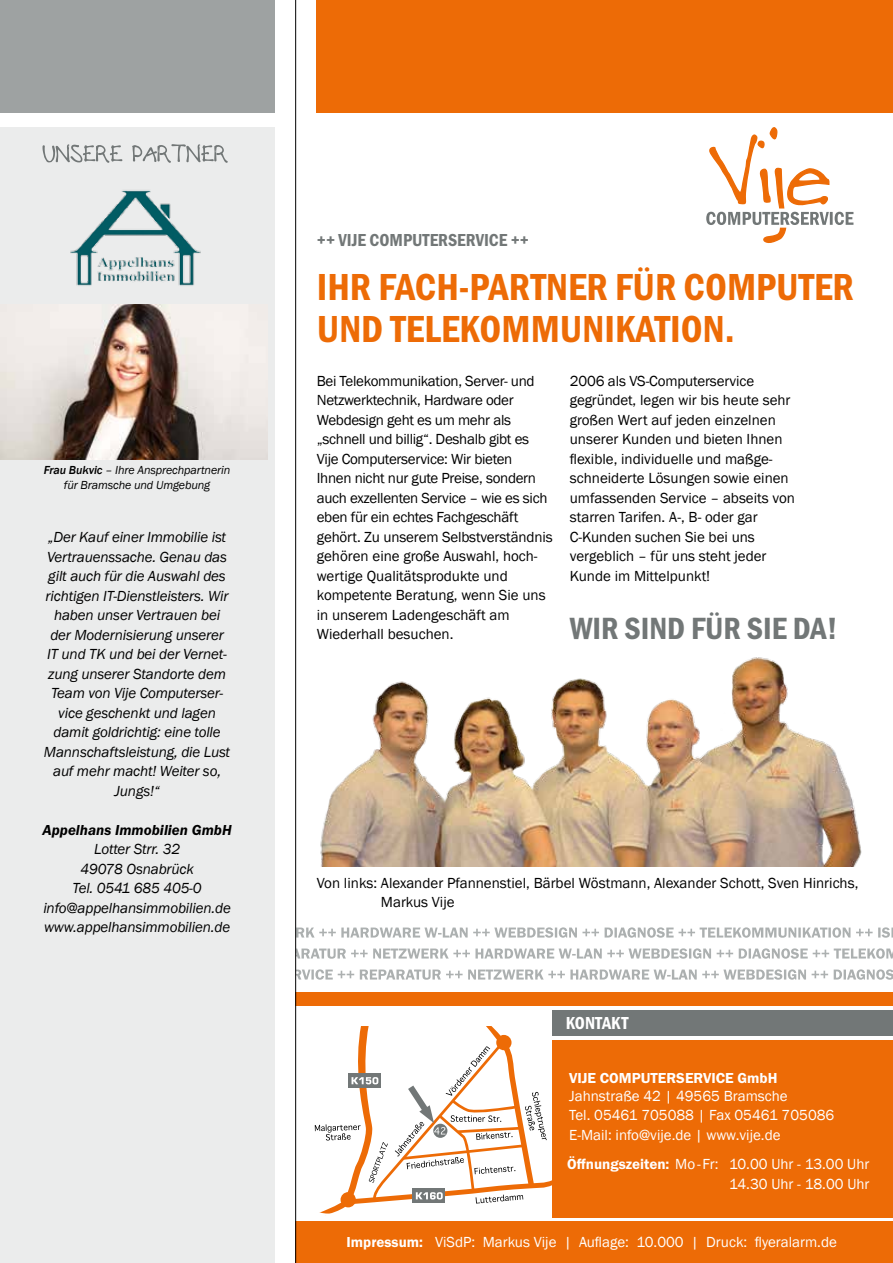
<style>
.page{position:relative;width:893px;height:1263px;background:#fff}
.page>*{position:absolute;margin:0;border:0;box-sizing:border-box;transform-origin:0 0}
.t1{font:39px/42px "Franklin Gothic URW Con Dem";color:#ed6b06}
.t2{font:31.8px "Franklin Gothic URW Con Dem";color:#727777}
.t3{font:18px "Franklin Gothic URW Con Dem";color:#727777}
.t4{font:18px "Franklin Gothic URW Con Dem";color:#fff}
.t5{font:italic 15px/19.5px "Franklin Gothic";letter-spacing:-.01em;color:#000;text-align:center}
.t6{font:15px/19.5px "Franklin Gothic";letter-spacing:-.02em;color:#000}
.t7{font:15px/19.5px "Franklin Gothic";color:#000}
.t8{font:15px/19.5px "Franklin Gothic";color:#fff}
.t9{font:15px "Franklin Gothic URW Dem Ita";color:#000}
.t10{font:15px "Franklin Gothic URW Dem";color:#fff}
.t11{font:italic 12px/15px "Franklin Gothic";letter-spacing:-.01em;color:#000;text-align:center}
.s1{font-weight:500}
.s2{font-family:"Franklin Gothic URW Dem"}
</style>
<div class="page">
<svg style="left:296px;top:969px;width:597px;height:11px"></svg>
<svg style="left:296px;top:948px;width:597px;height:11px"></svg>
<svg style="left:296px;top:927px;width:597px;height:11px"></svg>
<svg style="left:315px;top:1024px;width:240px;height:191px"></svg>
<div style="left:317px;top:0;width:576px;height:112px;background:#ed6b06"></div>
<div style="left:0;top:0;width:275px;height:112px;background:#9ea2a2"></div>
<div style="left:0;top:127px;width:274px;height:1136px;background:#ebecec"></div>
<svg style="left:43px;top:144px;width:185px;height:19px"></svg>
<div style="left:553px;top:1040px;width:340px;height:177px;background:#ed6b06"></div>
<div style="left:296px;top:1222px;width:597px;height:41px;background:#ed6b06"></div>
<div style="left:295px;top:992px;width:598px;height:14px;background:#ed6b06"></div>
<div style="left:553px;top:1010px;width:340px;height:25px;background:#727777"></div>
<img style="left:0;top:305px;width:267px;height:154px">
<hr style="left:295px;top:0;width:1px;height:1263px;background:#000">
<svg style="left:706px;top:127px;width:147px;height:116px"></svg>
<img style="left:70px;top:190px;width:131px;height:115px">
<img style="left:320px;top:657px;width:542px;height:209px">
<p class="t11" style="left:44px;top:463px;width:188px"><span class="s1">Frau Bukvic</span> – Ihre Ansprechpartnerin für Bramsche und Umgebung</p>
<p class="t5" style="left:44px;top:528px;width:188px">„Der Kauf einer Immobilie ist<br>Vertrauenssache. Genau das gilt auch für die Auswahl des richtigen IT-Dienstleisters. Wir haben unser Vertrauen bei der Modernisierung unserer<br>IT und TK und bei der Vernet&shy;zung unserer Standorte dem<br>Team von Vije Computerser&shy;vice geschenkt und lagen damit goldrichtig: eine tolle<br>Mannschaftsleistung, die Lust auf mehr macht! Weiter so,<br>Jungs!“</p>
<p class="t9" style="left:43px;top:820px;width:191px">Appelhans Immobilien GmbH</p>
<p class="t5" style="left:43px;top:840px;width:189px">Lotter Strr. 32<br>49078 Osnabrück<br>Tel. 0541 685 405-0 info@appelhansimmobilien.de www.appelhansimmobilien.de</p>
<p class="t3" style="left:317px;top:229px;width:214px">++ VIJE COMPUTERSERVICE ++</p>
<h1 class="t1" style="left:317px;top:266px;width:539px">IHR FACH-PARTNER FÜR COMPUTER<br>UND TELEKOMMUNIKATION.</h1>
<p class="t6" style="left:317px;top:371px;width:237px">Bei Telekommunikation, Server- und Netzwerktechnik, Hardware oder Webdesign geht es um mehr als „schnell und billig“. Deshalb gibt es Vije Computerservice: Wir bieten<br>Ihnen nicht nur gute Preise, sondern auch exzellenten Service – wie es sich eben für ein echtes Fachgeschäft gehört. Zu unserem Selbstverständnis gehören eine große Auswahl, hoch&shy;wertige Qualitätsprodukte und kompetente Beratung, wenn Sie uns in unserem Ladengeschäft am Wiederhall besuchen.</p>
<p class="t7" style="left:570px;top:371px;width:227px">2006 als VS-Computerservice gegründet, legen wir bis heute sehr großen Wert auf jeden einzelnen unserer Kunden und bieten Ihnen flexible, individuelle und maßge&shy;schneiderte Lösungen sowie einen umfassenden Service – abseits von starren Tarifen. A-, B- oder gar<br>C-Kunden suchen Sie bei uns vergeblich – für uns steht jeder<br>Kunde im Mittelpunkt!</p>
<h2 class="t2" style="left:570px;top:609px;width:269px">WIR SIND FÜR SIE DA!</h2>
<p class="t7" style="left:381px;top:873px;width:479px;text-indent:-64px">Von links: Alexander Pfannenstiel, Bärbel Wöstmann, Alexander Schott, Sven Hinrichs,<br>Markus Vije</p>
<p class="t4" style="left:566px;top:1012px;width:64px">KONTAKT</p>
<p class="t10" style="left:569px;top:1068px;width:210px">VIJE COMPUTERSERVICE GmbH</p>
<p class="t8" style="left:569px;top:1086px;width:267px">Jahnstraße 42 | 49565 Bramsche<br>Tel. 05461 705088 | Fax 05461 705086<br>E-Mail: info@vije.de | www.vije.de</p>
<p class="t8" style="left:567px;top:1155px;width:304px;text-align:right"><span class="s2">Öffnungszeiten:</span> Mo-Fr: 10.00 Uhr - 13.00 Uhr<br>14.30 Uhr - 18.00 Uhr</p>
<p class="t8" style="left:347px;top:1232px;width:492px"><span class="s2">Impressum:</span> ViSdP: Markus Vije | Auflage: 10.000 | Druck: flyeralarm.de</p>
</div>
